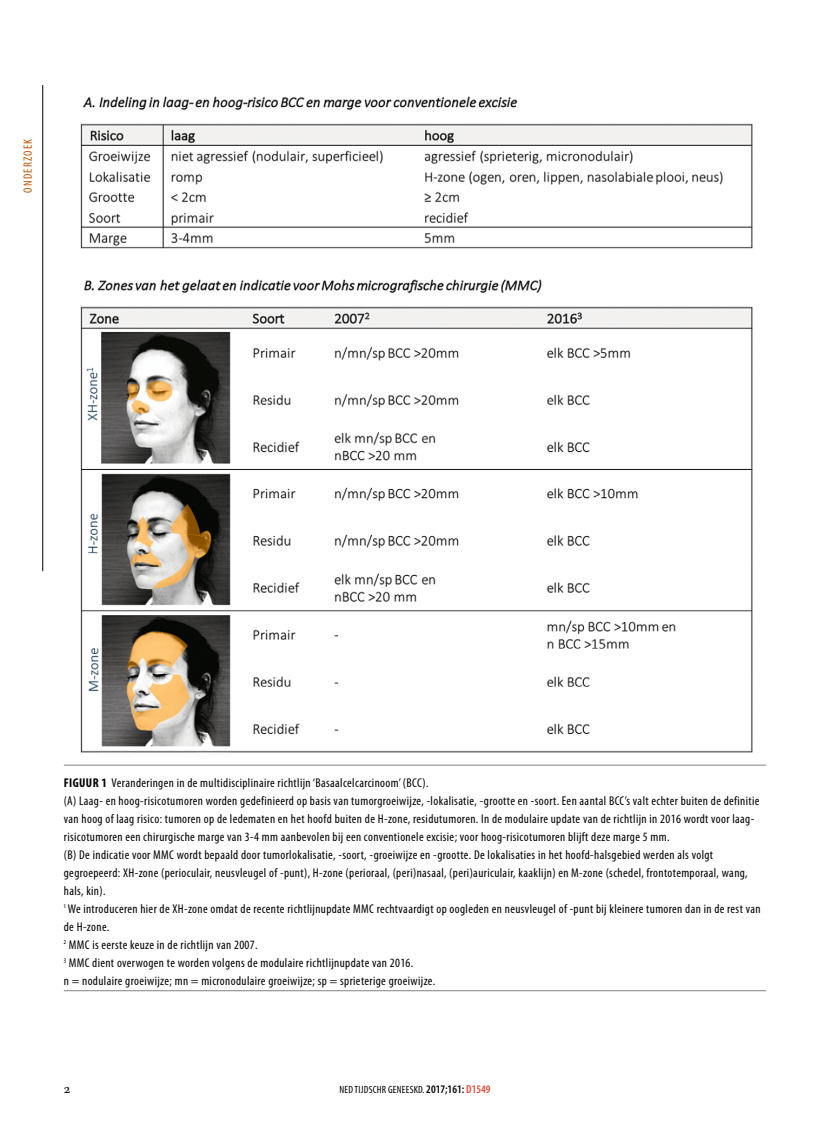
<style>
.page{position:relative;width:830px;height:1127px;background:#fff}
.page>*{position:absolute;margin:0;border:0;box-sizing:border-box;transform-origin:0 0}
.t1{font:13.5px "Warnock Pro";color:#000}
.t2{font:condensed 12.75px/18px "Myriad Pro";letter-spacing:.03em;color:#000}
.t3{font:condensed 12px "Myriad Pro";letter-spacing:.1em;color:#c05706}
.t4{font:condensed 10.5px "Myriad Pro";letter-spacing:.02em;color:#000}
.s1{font-weight:700}
.s2{font-weight:600;font-size:11.55px}
.s3{font-weight:600;font-size:11.55px;color:#e44731}
</style>
<div class="page">
<hr style="left:42px;top:85px;width:1px;height:486px;background:#000">
<hr style="left:64px;top:765px;width:701px;height:1px;background:#808184">
<hr style="left:64px;top:990px;width:701px;height:1px;background:#808184">
<img style="left:80px;top:96px;width:673px;height:656px">
<p class="t3" style="left:21px;top:193px;width:55px;rotate:-90deg">ONDERZOEK</p>
<p class="t2" style="left:64px;top:774px;width:698px"><span class="s1">FIGUU R 1</span> Veranderingen in de multidisciplinaire richtlijn ‘Basaalcelcarcinoom’ (BCC).<br>(A) Laag- en hoog-risicotumoren worden gedefinieerd op basis van tumorgroeiwijze, -lokalisatie, -grootte en -soort. Een aantal BCC’s valt echter buiten de definitie van hoog of laag risico: tumoren op de ledematen en het hoofd buiten de H-zone, residutumoren. In de modulaire update van de richtlijn in 2016 wordt voor laag&shy;risicotumoren een chirurgische marge van 3-4 mm aanbevolen bij een conventionele excisie; voor hoog-risicotumoren blijft deze marge 5 mm.<br>(B) De indicatie voor MMC wordt bepaald door tumorlokalisatie, -soort, -groeiwijze en -grootte. De lokalisaties in het hoofd-halsgebied werden als volgt gegroepeerd: XH-zone (perioculair, neusvleugel of -punt), H-zone (perioraal, (peri)nasaal, (peri)auriculair, kaaklijn) en M-zone (schedel, frontotemporaal, wang, hals, kin).<br><sup>1</sup> We introduceren hier de XH-zone omdat de recente richtlijnupdate MMC rechtvaardigt op oogleden en neusvleugel of -punt bij kleinere tumoren dan in de rest van de H-zone.<br><sup>2</sup> MMC is eerste keuze in de richtlijn van 2007.<br><sup>3</sup> MMC dient overwogen te worden volgens de modulaire richtlijnupdate van 2016.<br>n = nodulaire groeiwijze; mn = micronodulaire groeiwijze; sp = sprieterige groeiwijze.</p>
<p class="t1" style="left:64px;top:1080px;width:8px">2</p>
<p class="t4" style="left:339px;top:1084px;width:153px">NED TIJDSCHR GENEESKD. <span class="s2">2017;161:</span> <span class="s3">D1549</span></p>
</div>
